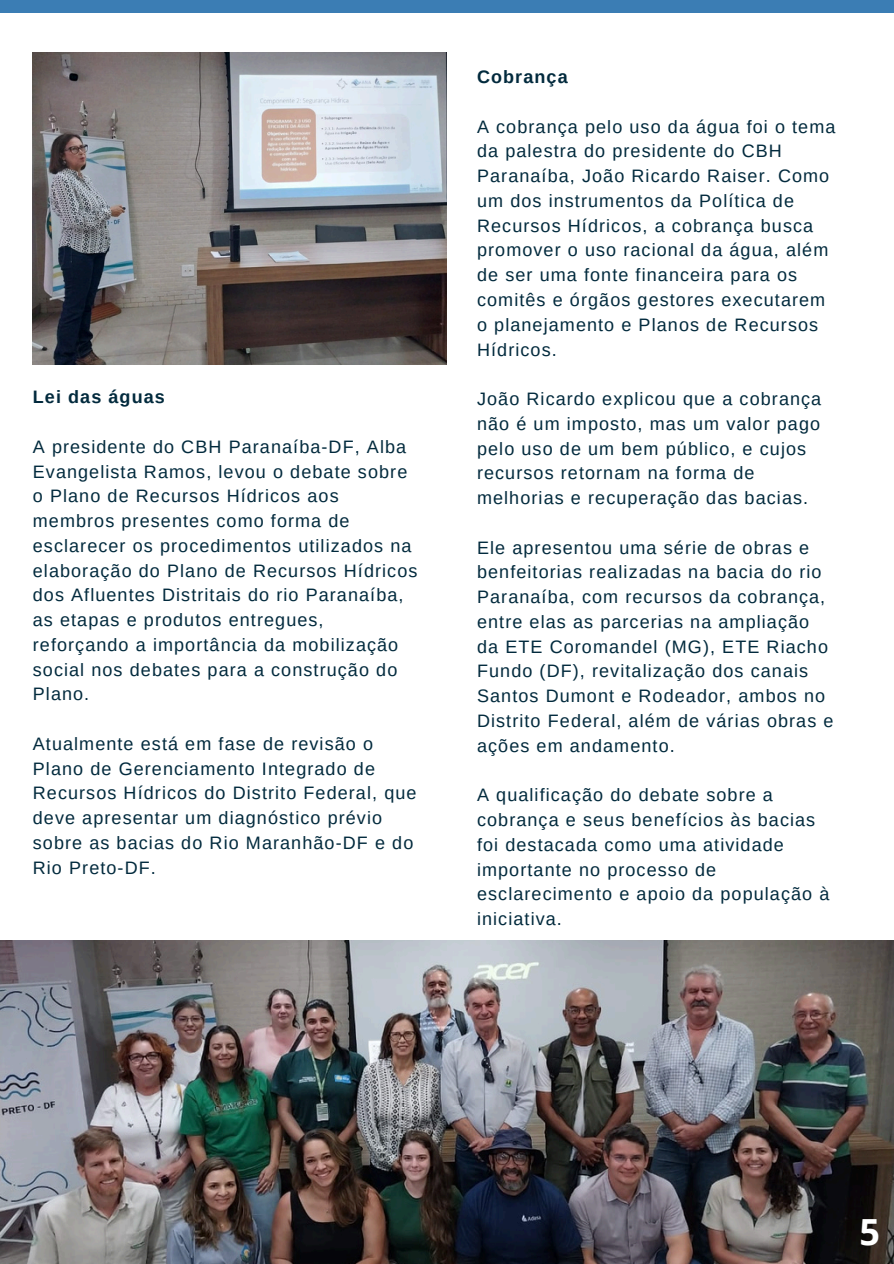
<style>
.page{position:relative;width:894px;height:1264px;background:#fff}
.page>*{position:absolute;margin:0;border:0;box-sizing:border-box;transform-origin:0 0}
.t1{font:700 36px "Open Sans";color:#fff}
.t2{font:18px/24.8px "Arimo";letter-spacing:.06em;color:#022a3d}
.t3{font:700 18px "Arimo";letter-spacing:.06em;color:#022a3d}
</style>
<div class="page">
<div style="left:0;top:0;width:893px;height:12px;background:#3b7db4"></div>
<img style="left:33px;top:53px;width:413px;height:311px">
<img style="left:0;top:940px;width:893px;height:323px">
<p class="t3" style="left:33px;top:387px;width:134px">Lei das águas</p>
<p class="t2" style="left:33px;top:434px;width:386px">A presidente do CBH Paranaíba-DF, Alba Evangelista Ramos, levou o debate sobre o Plano de Recursos Hídricos aos membros presentes como forma de esclarecer os procedimentos utilizados na elaboração do Plano de Recursos Hídricos dos Afluentes Distritais do rio Paranaíba, as etapas e produtos entregues, reforçando a importância da mobilização social nos debates para a construção do Plano.</p>
<p class="t2" style="left:33px;top:731px;width:385px">Atualmente está em fase de revisão o Plano de Gerenciamento Integrado de Recursos Hídricos do Distrito Federal, que deve apresentar um diagnóstico prévio sobre as bacias do Rio Maranhão-DF e do Rio Preto-DF.</p>
<h1 class="t3" style="left:477px;top:67px;width:92px">Cobrança</h1>
<p class="t2" style="left:477px;top:114px;width:360px">A cobrança pelo uso da água foi o tema da palestra do presidente do CBH Paranaíba, João Ricardo Raiser. Como um dos instrumentos da Política de Recursos Hídricos, a cobrança busca promover o uso racional da água, além de ser uma fonte financeira para os comitês e órgãos gestores executarem o planejamento e Planos de Recursos Hídricos.</p>
<p class="t2" style="left:477px;top:386px;width:345px">João Ricardo explicou que a cobrança não é um imposto, mas um valor pago pelo uso de um bem público, e cujos recursos retornam na forma de melhorias e recuperação das bacias.</p>
<p class="t2" style="left:477px;top:535px;width:358px">Ele apresentou uma série de obras e benfeitorias realizadas na bacia do rio Paranaíba, com recursos da cobrança, entre elas as parcerias na ampliação da ETE Coromandel (MG), ETE Riacho Fundo (DF), revitalização dos canais Santos Dumont e Rodeador, ambos no Distrito Federal, além de várias obras e ações em andamento.</p>
<p class="t2" style="left:477px;top:782px;width:354px">A qualificação do debate sobre a cobrança e seus benefícios às bacias foi destacada como uma atividade importante no processo de esclarecimento e apoio da população à iniciativa.</p>
<p class="t1" style="left:859px;top:1206px;width:22px">5</p>
</div>
